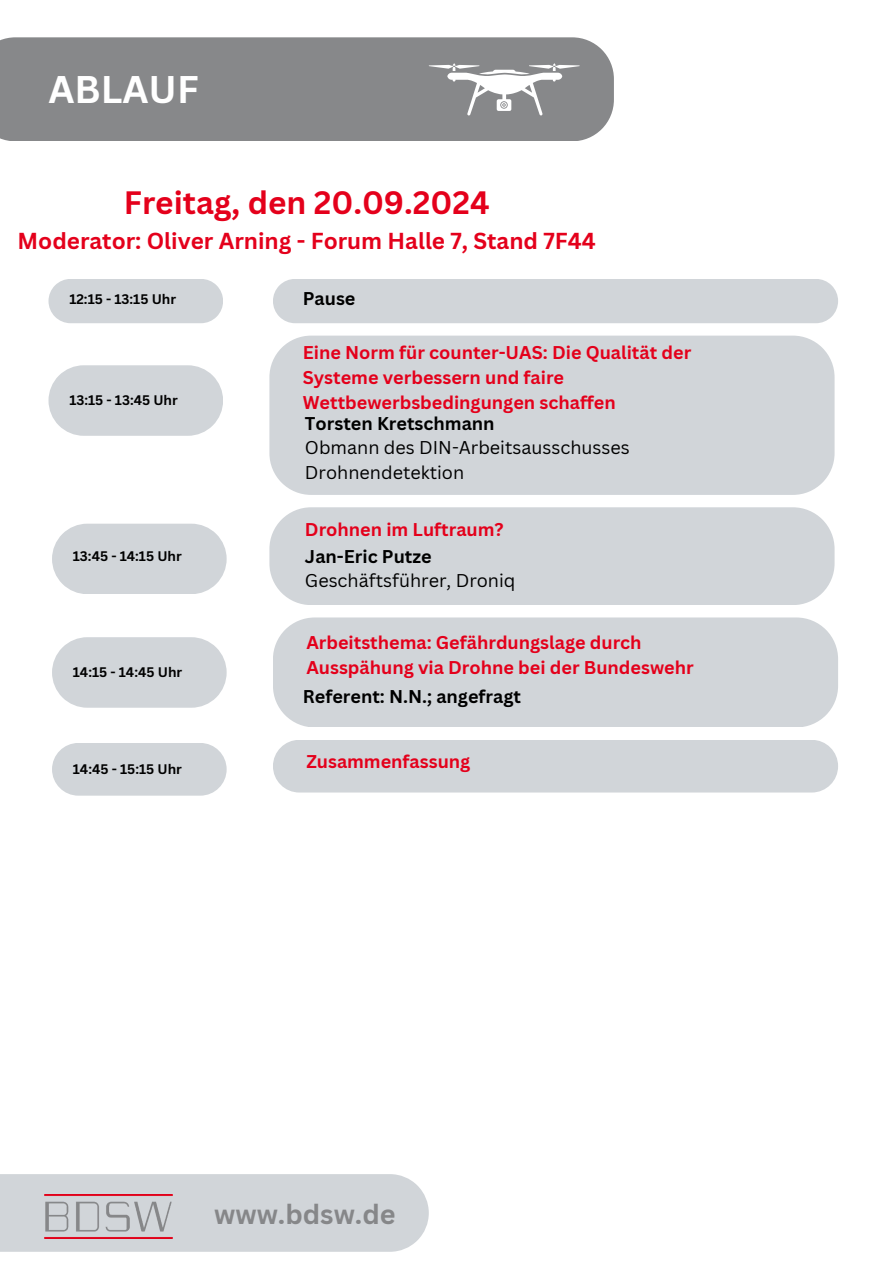
<style>
.page{position:relative;width:894px;height:1264px;background:#fff}
.page>*{position:absolute;margin:0;border:0;box-sizing:border-box;transform-origin:0 0}
.t1{font:700 37.5px "Canva Sans";color:#fff}
.t2{font:700 31.5px "Canva Sans";color:#e4001b}
.t3{font:700 27px "Canva Sans";color:#868789}
.t4{font:700 22.5px "Canva Sans";color:#e4001b}
.t5{font:700 18px/24.8px "Canva Sans";color:#e4001b}
.t6{font:18px/24.8px "Canva Sans";color:#000}
.t7{font:700 18px "Canva Sans";color:#000}
.t8{font:700 13.5px "Canva Sans";color:#000}
.s1{font-weight:700}
</style>
<div class="page">
<div style="left:48px;top:279px;width:175px;height:44px;background:#d1d5d9"></div>
<div style="left:0;top:37px;width:613px;height:104px;background:#87888a"></div>
<div style="left:273px;top:279px;width:564px;height:44px;background:#d1d5d9"></div>
<svg style="left:48px;top:365px;width:175px;height:71px;background:#d5d9dc"></svg>
<div style="left:269px;top:335px;width:565px;height:160px;background:#d1d5d9"></div>
<div style="left:0;top:1174px;width:428px;height:77px;background:#d1d5d9"></div>
<img style="left:44px;top:1194px;width:129px;height:44px">
<svg style="left:52px;top:523px;width:174px;height:71px;background:#d5d8dc"></svg>
<div style="left:269px;top:507px;width:565px;height:98px;background:#d1d5d9"></div>
<svg style="left:52px;top:637px;width:174px;height:70px;background:#d4d8dc"></svg>
<div style="left:273px;top:617px;width:564px;height:110px;background:#d1d5d9"></div>
<div style="left:52px;top:743px;width:174px;height:52px;background:#d1d5d9;border-radius:26px"></div>
<div style="left:273px;top:739px;width:564px;height:53px;background:#d1d5d9;border-radius:26px"></div>
<svg style="left:428px;top:63px;width:151px;height:52px"></svg>
<p class="t1" style="left:48px;top:63px;width:152px">ABLAUF</p>
<p class="t2" style="left:124px;top:181px;width:367px">Freitag, den 20.09.2024</p>
<p class="t4" style="left:18px;top:225px;width:579px">Moderator: Oliver Arning - Forum Halle 7, Stand 7F44</p>
<h1 class="t8" style="left:69px;top:290px;width:108px">12:15 - 13:15 Uhr</h1>
<h3 class="t7" style="left:303px;top:285px;width:54px">Pause</h3>
<p class="t8" style="left:69px;top:390px;width:110px">13:15 - 13:45 Uhr</p>
<h4 class="t8" style="left:73px;top:546px;width:110px">13:45 - 14:15 Uhr</h4>
<h5 class="t8" style="left:73px;top:662px;width:111px">14:15 - 14:45 Uhr</h5>
<p class="t8" style="left:73px;top:759px;width:110px">14:45 - 15:15 Uhr</p>
<p class="t5" style="left:303px;top:339px;width:390px">Eine Norm für counter-UAS: Die Qualität der<br>Systeme verbessern und faire<br>Wettbewerbsbedingungen schaffen</p>
<p class="t6" style="left:305px;top:410px;width:326px"><span class="s1">Torsten Kretschmann<br></span>Obmann des DIN-Arbeitsausschusses<br>Drohnendetektion</p>
<h5 class="t5" style="left:305px;top:516px;width:200px">Drohnen im Luftraum?</h5>
<h4 class="t6" style="left:305px;top:543px;width:212px"><span class="s1">Jan-Eric Putze<br></span>Geschäftsführer, Droniq</h4>
<h4 class="t5" style="left:306px;top:630px;width:389px">Arbeitsthema: Gefährdungslage durch<br>Ausspähung via Drohne bei der Bundeswehr</h4>
<h4 class="t7" style="left:303px;top:683px;width:220px">Referent: N.N.; angefragt</h4>
<h4 class="t5" style="left:306px;top:749px;width:165px">Zusammenfassung</h4>
<h4 class="t3" style="left:214px;top:1194px;width:183px">www.bdsw.de</h4>
</div>
